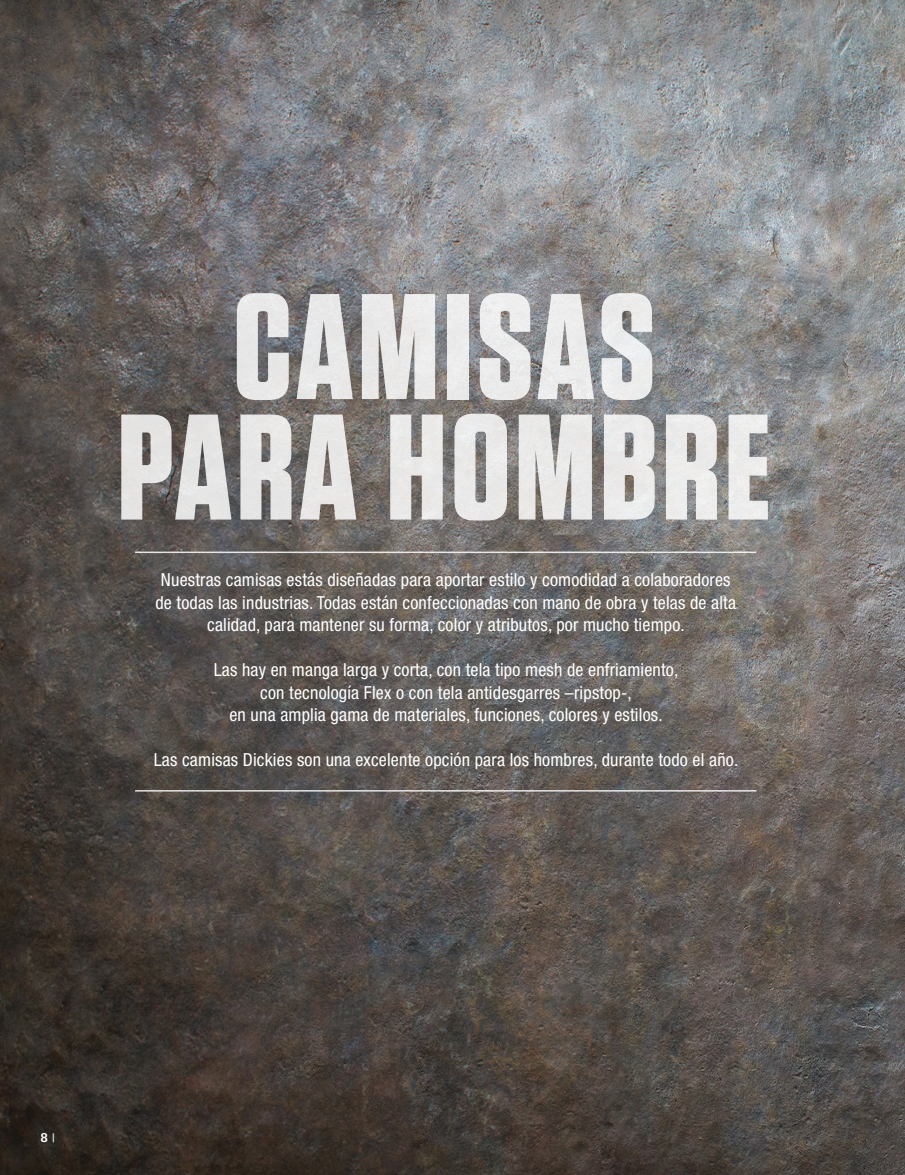
<style>
.page{position:relative;width:905px;height:1175px;background:#fff}
.page>*{position:absolute;margin:0;border:0;box-sizing:border-box;transform-origin:0 0}
.t1{font:700 150px/120.4px "Tungsten";letter-spacing:.03em;color:#fff;text-align:center}
.t2{font:condensed 18px/22.5px "Helvetica Neue";letter-spacing:.01em;color:#fff;text-align:center}
.t3{font:700 13.5px "Serifa";color:#fff}
.s1{font-size:9px}
</style>
<div class="page">
<img style="left:0;top:0;width:904px;height:1174px">
<hr style="left:135px;top:551px;width:621px;height:2px;background:#fff">
<hr style="left:135px;top:790px;width:621px;height:1px;background:#fff">
<h1 class="t1" style="left:117px;top:291px;width:654px">CAMISAS<br>PARA HOMBRE</h1>
<p class="t2" style="left:155px;top:568px;width:582px">Nuestras camisas estás diseñadas para aportar estilo y comodidad a colaboradores de todas las industrias. Todas están confeccionadas con mano de obra y telas de alta calidad, para mantener su forma, color y atributos, por mucho tiempo.</p>
<p class="t2" style="left:214px;top:658px;width:466px">Las hay en manga larga y corta, con tela tipo mesh de enfriamiento, con tecnología Flex o con tela antidesgarres –ripstop-,<br>en una amplia gama de materiales, funciones, colores y estilos.</p>
<p class="t2" style="left:154px;top:748px;width:586px">Las camisas Dickies son una excelente opción para los hombres, durante todo el año.</p>
<p class="t3" style="left:40px;top:1129px;width:15px">8 <span class="s1">|</span></p>
</div>
